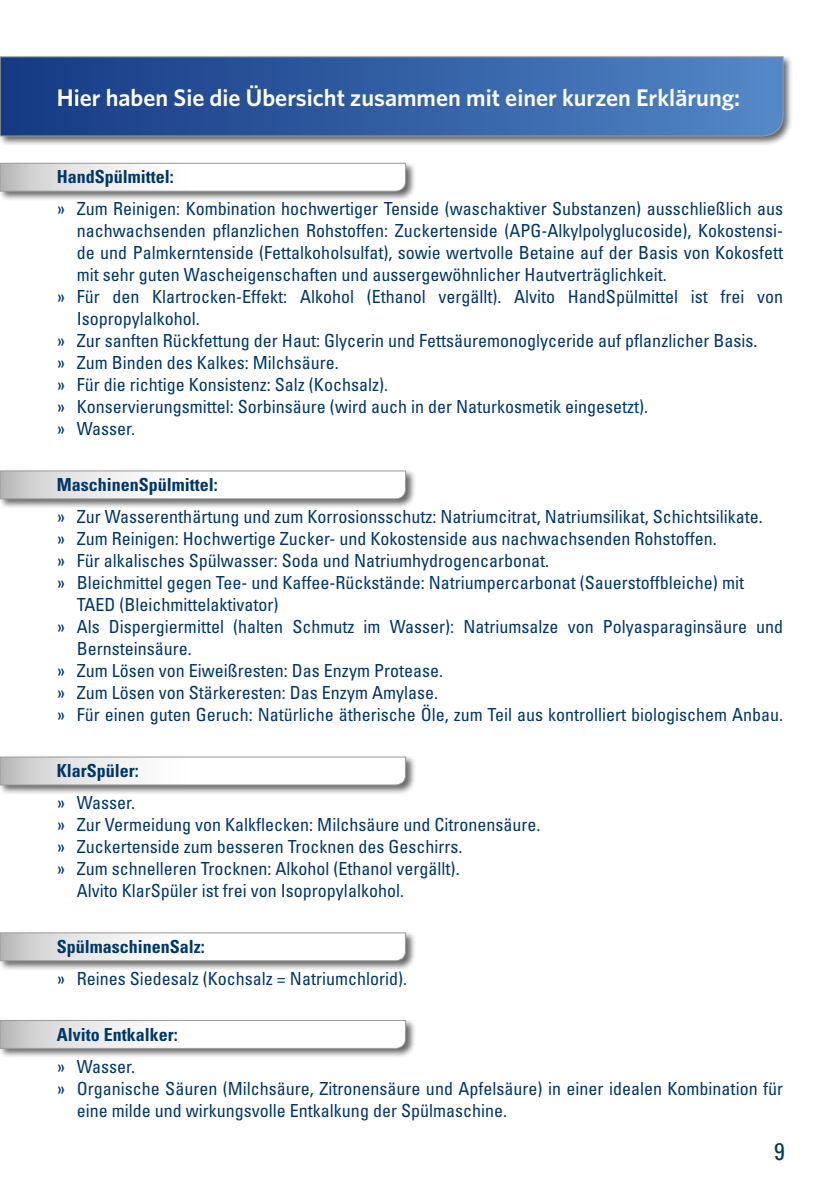
<style>
.page{position:relative;width:840px;height:1191px;background:#fff}
.page>*{position:absolute;margin:0;border:0;box-sizing:border-box;transform-origin:0 0}
.t1{font:600 24px "Whitney";color:#fff}
.t2{font:condensed 24px "Univers LT Std";color:#00376a}
.t3{font:condensed 18px "Univers LT Std";color:#00376a}
.t4{font:700 condensed 18px "Univers LT Std";color:#00376a}
</style>
<div class="page">
<div style="left:0;top:161px;width:415px;height:40px;background:#000;opacity:.6"></div>
<svg style="left:0;top:163px;width:406px;height:29px"></svg>
<div style="left:0;top:468px;width:415px;height:41px;background:#000;opacity:.6"></div>
<svg style="left:0;top:470px;width:406px;height:29px"></svg>
<div style="left:0;top:754px;width:415px;height:41px;background:#000;opacity:.6"></div>
<svg style="left:0;top:756px;width:406px;height:29px"></svg>
<div style="left:0;top:930px;width:415px;height:40px;background:#000;opacity:.6"></div>
<svg style="left:0;top:932px;width:406px;height:29px"></svg>
<div style="left:0;top:1018px;width:415px;height:40px;background:#000;opacity:.6"></div>
<svg style="left:0;top:1020px;width:406px;height:29px"></svg>
<div style="left:0;top:54px;width:793px;height:92px;background:#000;opacity:.6"></div>
<svg style="left:0;top:57px;width:782px;height:79px;background:#345fa4"></svg>
<h1 class="t1" style="left:57px;top:82px;width:684px">Hier haben Sie die Übersicht zusammen mit einer kurzen Erklärung:</h1>
<p class="t4" style="left:57px;top:166px;width:119px">HandSpülmittel:</p>
<p class="t3" style="left:57px;top:197px;width:727px">» Zum Reinigen: Kombination hochwertiger Tenside (waschaktiver Substanzen) ausschließlich aus</p>
<p class="t3" style="left:77px;top:219px;width:707px">nachwachsenden pflanzlichen Rohstoffen: Zuckertenside (APG-Alkylpolyglucoside), Kokostensi-</p>
<p class="t3" style="left:77px;top:241px;width:707px">de und Palmkerntenside (Fettalkoholsulfat), sowie wertvolle Betaine auf der Basis von Kokosfett</p>
<p class="t3" style="left:77px;top:263px;width:591px">mit sehr guten Wascheigenschaften und aussergewöhnlicher Hautverträglichkeit.</p>
<p class="t3" style="left:57px;top:285px;width:727px">» Für den Klartrocken-Effekt: Alkohol (Ethanol vergällt). Alvito HandSpülmittel ist frei von</p>
<p class="t3" style="left:77px;top:307px;width:124px">Isopropylalkohol.</p>
<p class="t3" style="left:57px;top:329px;width:701px">» Zur sanften Rückfettung der Haut: Glycerin und Fettsäuremonoglyceride auf pflanzlicher Basis.</p>
<p class="t3" style="left:57px;top:351px;width:283px">» Zum Binden des Kalkes: Milchsäure.</p>
<p class="t3" style="left:57px;top:373px;width:332px">» Für die richtige Konsistenz: Salz (Kochsalz).</p>
<p class="t3" style="left:57px;top:395px;width:592px">» Konservierungsmittel: Sorbinsäure (wird auch in der Naturkosmetik eingesetzt).</p>
<p class="t3" style="left:57px;top:417px;width:80px">» Wasser.</p>
<p class="t4" style="left:57px;top:474px;width:163px">MaschinenSpülmittel:</p>
<p class="t3" style="left:57px;top:505px;width:707px">» Zur Wasserenthärtung und zum Korrosionsschutz: Natriumcitrat, Natriumsilikat, Schichtsilikate.</p>
<p class="t3" style="left:57px;top:527px;width:661px">» Zum Reinigen: Hochwertige Zucker- und Kokostenside aus nachwachsenden Rohstoffen.</p>
<p class="t3" style="left:57px;top:549px;width:493px">» Für alkalisches Spülwasser: Soda und Natriumhydrogencarbonat.</p>
<p class="t3" style="left:57px;top:571px;width:688px">» Bleichmittel gegen Tee- und Kaffee-Rückstände: Natriumpercarbonat (Sauerstoffbleiche) mit</p>
<p class="t3" style="left:77px;top:593px;width:203px">TAED (Bleichmittelaktivator)</p>
<p class="t3" style="left:57px;top:615px;width:727px">» Als Dispergiermittel (halten Schmutz im Wasser): Natriumsalze von Polyasparaginsäure und</p>
<p class="t3" style="left:77px;top:637px;width:116px">Bernsteinsäure.</p>
<p class="t3" style="left:57px;top:659px;width:387px">» Zum Lösen von Eiweißresten: Das Enzym Protease.</p>
<p class="t3" style="left:57px;top:681px;width:382px">» Zum Lösen von Stärkeresten: Das Enzym Amylase.</p>
<p class="t3" style="left:57px;top:703px;width:727px">» Für einen guten Geruch: Natürliche ätherische Öle, zum Teil aus kontrolliert biologischem Anbau.</p>
<p class="t4" style="left:57px;top:760px;width:84px">KlarSpüler:</p>
<p class="t3" style="left:57px;top:791px;width:80px">» Wasser.</p>
<p class="t3" style="left:57px;top:813px;width:485px">» Zur Vermeidung von Kalkflecken: Milchsäure und Citronensäure.</p>
<p class="t3" style="left:57px;top:835px;width:407px">» Zuckertenside zum besseren Trocknen des Geschirrs.</p>
<p class="t3" style="left:57px;top:857px;width:404px">» Zum schnelleren Trocknen: Alkohol (Ethanol vergällt).</p>
<p class="t3" style="left:77px;top:879px;width:328px">Alvito KlarSpüler ist frei von Isopropylalkohol.</p>
<p class="t4" style="left:57px;top:936px;width:150px">SpülmaschinenSalz:</p>
<p class="t3" style="left:57px;top:967px;width:351px">» Reines Siedesalz (Kochsalz = Natriumchlorid).</p>
<p class="t4" style="left:57px;top:1024px;width:122px">Alvito Entkalker:</p>
<p class="t3" style="left:57px;top:1055px;width:80px">» Wasser.</p>
<p class="t3" style="left:57px;top:1077px;width:727px">» Organische Säuren (Milchsäure, Zitronensäure und Apfelsäure) in einer idealen Kombination für</p>
<p class="t3" style="left:77px;top:1099px;width:431px">eine milde und wirkungsvolle Entkalkung der Spülmaschine.</p>
<h1 class="t2" style="left:773px;top:1136px;width:12px">9</h1>
</div>
